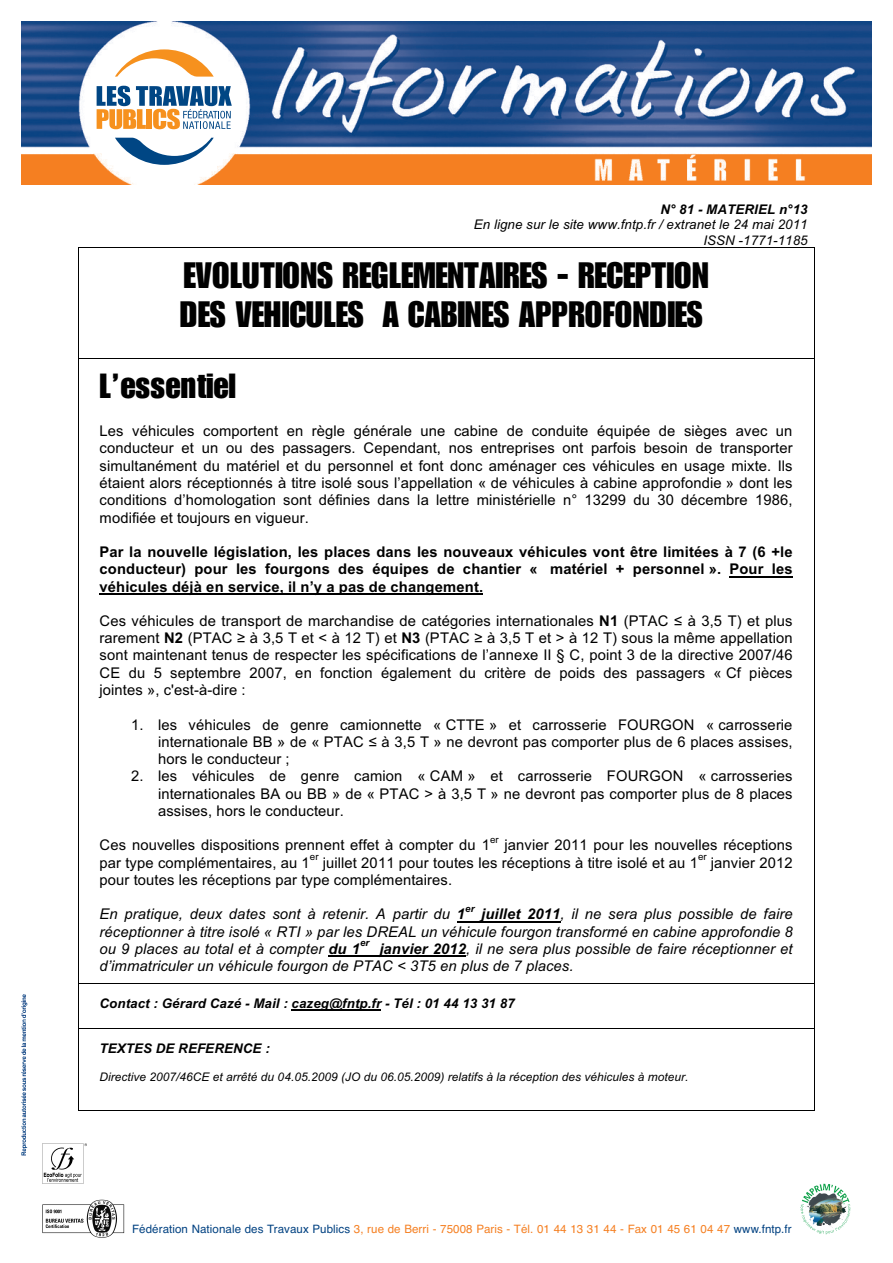
<style>
.page{position:relative;width:893px;height:1263px;background:#fff}
.page>*{position:absolute;margin:0;border:0;box-sizing:border-box;transform-origin:0 0}
.t1{font:36px/38.8px "Impact";letter-spacing:-.005em;color:#000}
.t2{font:34.2px "Impact";letter-spacing:-.005em;color:#000}
.t3{font:14.7px/17.2px "Arial MT+T42";letter-spacing:.01em;color:#000;text-align:justify}
.t4{font:14.7px/17.2px "Arial Italic MT+T42";letter-spacing:.01em;color:#000;text-align:justify}
.t5{font:14.7px/17.2px "Arial Bold MT+T42";letter-spacing:.01em;color:#000;text-align:justify}
.t6{font:13.35px "Arial Bold Italic MT+T42";letter-spacing:.01em;color:#000}
.t7{font:13.35px/15.5px "Arial Italic MT+T42";letter-spacing:.01em;color:#000;text-align:right}
.t8{font:11.85px "Arial Italic MT+T42";letter-spacing:.005em;color:#000}
.t9{font:11.55px "Helvetica";letter-spacing:.005em;color:#f57f21}
.t10{font:9.75px "Arial MT+T42";color:#000}
.t11{font:9.75px "Arial Bold Italic MT+T42";color:#000}
.s1{font-family:"Arial Bold MT+T42"}
.s2{font-family:"Arial Bold Italic MT+T42"}
.s3{color:#014181}
</style>
<div class="page">
<hr style="left:78px;top:247px;width:736px;height:1px;background:#000">
<hr style="left:78px;top:257px;width:1px;height:101px;background:#000">
<hr style="left:814px;top:257px;width:1px;height:101px;background:#000">
<hr style="left:730px;top:576px;width:63px;height:1px;background:#000">
<hr style="left:100px;top:593px;width:383px;height:2px;background:#000">
<hr style="left:457px;top:921px;width:104px;height:1px;background:#000">
<hr style="left:329px;top:955px;width:137px;height:2px;background:#000">
<hr style="left:79px;top:358px;width:735px;height:1px;background:#000">
<hr style="left:78px;top:368px;width:1px;height:615px;background:#000">
<hr style="left:814px;top:368px;width:1px;height:615px;background:#000">
<hr style="left:291px;top:1009px;width:90px;height:2px;background:#000">
<hr style="left:79px;top:983px;width:735px;height:1px;background:#000">
<hr style="left:78px;top:992px;width:1px;height:36px;background:#000">
<hr style="left:814px;top:992px;width:1px;height:36px;background:#000">
<hr style="left:79px;top:1028px;width:735px;height:1px;background:#000">
<hr style="left:78px;top:1037px;width:1px;height:74px;background:#000">
<hr style="left:78px;top:1110px;width:736px;height:1px;background:#000">
<hr style="left:814px;top:1037px;width:1px;height:74px;background:#000">
<img style="left:21px;top:21px;width:851px;height:127px">
<img style="left:21px;top:153px;width:851px;height:32px">
<img style="left:21px;top:994px;width:7px;height:162px">
<div style="left:89px;top:34px;width:150px;height:146px;background:#fff;border-radius:50%"></div>
<svg style="left:97px;top:86px;width:135px;height:43px"></svg>
<svg style="left:115px;top:49px;width:99px;height:28px"></svg>
<svg style="left:115px;top:138px;width:99px;height:27px"></svg>
<img style="left:42px;top:1199px;width:83px;height:39px">
<img style="left:801px;top:1184px;width:49px;height:50px">
<img style="left:42px;top:1143px;width:45px;height:41px">
<p class="t6" style="left:660px;top:204px;width:149px">N° 81 - MATERIEL n°13</p>
<p class="t7" style="left:474px;top:218px;width:335px">En ligne sur le site www.fntp.fr / extranet le 24 mai 2011<br>ISSN -1771-1185</p>
<h1 class="t1" style="left:180px;top:260px;width:530px">EVOLUTIONS REGLEMENTAIRES - RECEPTION<br>DES VEHICULES A CABINES APPROFONDIES</h1>
<h2 class="t2" style="left:100px;top:373px;width:138px">L’essentiel</h2>
<p class="t3" style="left:100px;top:424px;width:695px">Les véhicules comportent en règle générale une cabine de conduite équipée de sièges avec un conducteur et un ou des passagers. Cependant, nos entreprises ont parfois besoin de transporter simultanément du matériel et du personnel et font donc aménager ces véhicules en usage mixte. Ils étaient alors réceptionnés à titre isolé sous l’appellation « de véhicules à cabine approfondie » dont les conditions d’homologation sont définies dans la lettre ministérielle n° 13299 du 30 décembre 1986, modifiée et toujours en vigueur.</p>
<p class="t5" style="left:100px;top:545px;width:694px">Par la nouvelle législation, les places dans les nouveaux véhicules vont être limitées à 7 (6 +le conducteur) pour les fourgons des équipes de chantier « matériel + personnel ». Pour les véhicules déjà en service, il n’y a pas de changement.</p>
<p class="t3" style="left:100px;top:614px;width:695px">Ces véhicules de transport de marchandise de catégories internationales <span class="s1">N1</span> (PTAC - à 3,5 T) et plus rarement <span class="s1">N2</span> (PTAC à 3,5 T et &lt; à 12 T) et <span class="s1">N3</span> (PTAC à 3,5 T et &gt; à 12 T) sous la même appellation sont maintenant tenus de respecter les spécifications de l’annexe II § C, point 3 de la directive 2007/46<br>CE du 5 septembre 2007, en fonction également du critère de poids des passagers « Cf pièces jointes », c'est-à-dire :</p>
<p class="t3" style="left:158px;top:717px;width:636px;text-indent:-27px">1. les véhicules de genre camionnette « CTTE » et carrosserie FOURGON « carrosserie internationale BB » de « PTAC - à 3,5 T » ne devront pas comporter plus de 6 places assises, hors le conducteur ;</p>
<p class="t3" style="left:158px;top:769px;width:636px;text-indent:-27px">2. les véhicules de genre camion « CAM » et carrosserie FOURGON « carrosseries internationales BA ou BB » de « PTAC &gt; à 3,5 T » ne devront pas comporter plus de 8 places assises, hors le conducteur.</p>
<p class="t3" style="left:100px;top:838px;width:392px">Ces nouvelles dispositions prennent effet à compter du 1</p>
<p class="t10" style="left:490px;top:836px;width:10px">er</p>
<p class="t3" style="left:504px;top:838px;width:290px">janvier 2011 pour les nouvelles réceptions</p>
<p class="t3" style="left:100px;top:855px;width:212px">par type complémentaires, au 1</p>
<p class="t10" style="left:310px;top:853px;width:10px">er</p>
<p class="t3" style="left:323px;top:855px;width:377px">juillet 2011 pour toutes les réceptions à titre isolé et au 1</p>
<p class="t10" style="left:698px;top:853px;width:10px">er</p>
<p class="t3" style="left:711px;top:855px;width:83px">janvier 2012</p>
<p class="t3" style="left:100px;top:872px;width:354px">pour toutes les réceptions par type complémentaires.</p>
<p class="t4" style="left:100px;top:907px;width:367px">En pratique, deux dates sont à retenir. A partir du <span class="s2">1</span></p>
<p class="t11" style="left:465px;top:905px;width:11px">er</p>
<p class="t4" style="left:100px;top:907px;width:695px;text-indent:382px"><span class="s2">juillet 2011</span>, il ne sera plus possible de faire réceptionner à titre isolé « RTI » par les DREAL un véhicule fourgon transformé en cabine approfondie 8 ou 9 places au total et à compter <span class="s2">du 1</span></p>
<p class="t11" style="left:360px;top:939px;width:11px">er</p>
<p class="t4" style="left:100px;top:941px;width:695px;text-indent:280px"><span class="s2">janvier 2012</span>, il ne sera plus possible de faire réceptionner et d’immatriculer un véhicule fourgon de PTAC &lt; 3T5 en plus de 7 places.</p>
<p class="t6" style="left:100px;top:998px;width:417px">Contact : Gérard Cazé - Mail : cazeg@fntp.fr - Tél : 01 44 13 31 87</p>
<p class="t6" style="left:100px;top:1043px;width:172px">TEXTES DE REFERENCE :</p>
<p class="t8" style="left:100px;top:1072px;width:590px">Directive 2007/46CE et arrêté du 04.05.2009 (JO du 06.05.2009) relatifs à la réception des véhicules à moteur.</p>
<p class="t9" style="left:132px;top:1222px;width:661px"><span class="s3">Fédération Nationale des Travaux Publics</span> 3, rue de Berri - 75008 Paris - Tél. 01 44 13 31 44 - Fax 01 45 61 04 47 <span class="s3">www.fntp.fr</span></p>
</div>
